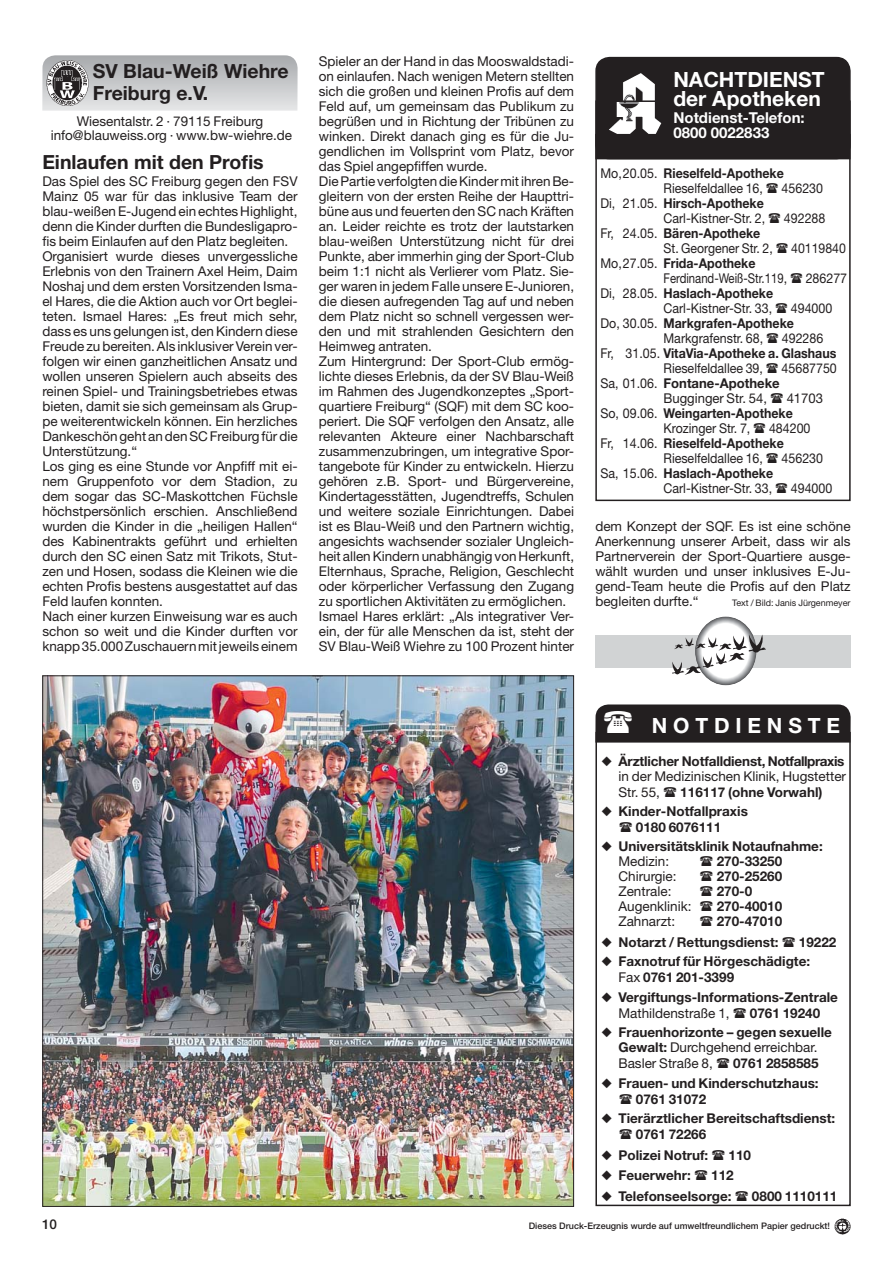
<style>
.page{position:relative;width:893px;height:1263px;background:#fff}
.page>*{position:absolute;margin:0;border:0;box-sizing:border-box;transform-origin:0 0}
.t1{font:700 21px/19.5px "Helvetica Neue";color:#fff}
.t2{font:700 19.5px/22.5px "Helvetica Neue";color:#231f20}
.t3{font:700 15px/15px "Helvetica Neue";color:#fff}
.t4{font:13.5px/15px "Helvetica Neue";color:#231f20}
.t5{font:700 13.5px/16.2px "Helvetica Neue";color:#231f20}
.t6{font:13.5px/15px "Helvetica Neue";color:#231f20;scale:.92 1}
.t7{font:700 13.5px "Helvetica Neue";color:#231f20;scale:.92 1}
.t8{font:13.5px "Helvetica Neue";color:#231f20;scale:.91 1}
.t9{font:500 13.5px "Helvetica Neue";color:#231f20}
.t10{font:500 9px "Helvetica Neue";color:#231f20}
.t11{font:9px "Helvetica Neue";color:#231f20}
.s1{font-weight:700}
.s2{font-weight:400}
</style>
<div class="page">
<img style="left:834px;top:1218px;width:17px;height:17px">
<div style="left:595px;top:732px;width:255px;height:474px;border:2px solid #231f20"></div>
<div style="left:596px;top:58px;width:253px;height:101px;background:#231f20;border-radius:14px"></div>
<div style="left:595px;top:57px;width:255px;height:102px;border:2px solid #231f20;border-radius:14px"></div>
<img style="left:652px;top:83px;width:9px;height:51px">
<div style="left:595px;top:100px;width:255px;height:401px;border:2px solid #231f20"></div>
<div style="left:596px;top:135px;width:253px;height:24px;background:#231f20"></div>
<svg style="left:42px;top:55px;width:255px;height:56px;background:#c7c9cb"></svg>
<img style="left:45px;top:60px;width:45px;height:46px">
<img style="left:44px;top:677px;width:528px;height:528px">
<div style="left:595px;top:635px;width:255px;height:33px;background:#d1d3d4"></div>
<svg style="left:695px;top:617px;width:60px;height:68px"></svg>
<svg style="left:696px;top:618px;width:58px;height:66px"></svg>
<svg style="left:697px;top:619px;width:56px;height:64px"></svg>
<div style="left:702px;top:623px;width:47px;height:55px;background:#fff;border-radius:50%"></div>
<svg style="left:672px;top:634px;width:94px;height:41px"></svg>
<div style="left:595px;top:705px;width:255px;height:38px;background:#231f20"></div>
<h2 class="t2" style="left:93px;top:61px;width:197px">SV Blau-Weiß Wiehre<br>Freiburg e.V.</h2>
<p class="t4" style="left:51px;top:115px;width:243px;line-height:14.2px;text-align:center">Wiesentalstr. 2 · 79115 Freiburg info@blauweiss.org · www.bw-wiehre.de</p>
<h2 class="t2" style="left:42px;top:152px;width:223px">Einlaufen mit den Profis</h2>
<p class="t4" style="left:42px;top:175px;width:257px">Das Spiel des SC Freiburg gegen den FSV Mainz 05 war für das inklusive Team der blau-weißen E-Jugend ein echtes Highlight, denn die Kinder durften die Bundesligapro&shy;fis beim Einlaufen auf den Platz begleiten.<br>Organisiert wurde dieses unvergessliche Erlebnis von den Trainern Axel Heim, Daim Noshaj und dem ersten Vorsitzenden Isma&shy;el Hares, die die Aktion auch vor Ort beglei&shy;teten. Ismael Hares: „Es freut mich sehr, dass es uns gelungen ist, den Kindern diese Freude zu bereiten. Als inklusiver Verein ver&shy;folgen wir einen ganzheitlichen Ansatz und wollen unseren Spielern auch abseits des reinen Spiel- und Trainingsbetriebes etwas bieten, damit sie sich gemeinsam als Grup&shy;pe weiterentwickeln können. Ein herzliches Dankeschön geht an den SC Freiburg für die Unterstützung.“<br>Los ging es eine Stunde vor Anpfiff mit ei&shy;nem Gruppenfoto vor dem Stadion, zu dem sogar das SC-Maskottchen Füchsle höchstpersönlich erschien. Anschließend wurden die Kinder in die „heiligen Hallen“ des Kabinentrakts geführt und erhielten durch den SC einen Satz mit Trikots, Stut&shy;zen und Hosen, sodass die Kleinen wie die echten Profis bestens ausgestattet auf das Feld laufen konnten.<br>Nach einer kurzen Einweisung war es auch schon so weit und die Kinder durften vor knapp 35.000 Zuschauern mit jeweils einem</p>
<p class="t4" style="left:319px;top:55px;width:257px">Spieler an der Hand in das Mooswaldstadi&shy;on einlaufen. Nach wenigen Metern stellten sich die großen und kleinen Profis auf dem Feld auf, um gemeinsam das Publikum zu begrüßen und in Richtung der Tribünen zu winken. Direkt danach ging es für die Ju&shy;gendlichen im Vollsprint vom Platz, bevor das Spiel angepfiffen wurde.<br>Die Partie verfolgten die Kinder mit ihren Be&shy;gleitern von der ersten Reihe der Haupttri&shy;büne aus und feuerten den SC nach Kräften an. Leider reichte es trotz der lautstarken blau-weißen Unterstützung nicht für drei Punkte, aber immerhin ging der Sport-Club beim 1:1 nicht als Verlierer vom Platz. Sie&shy;ger waren in jedem Falle unsere E-Junioren, die diesen aufregenden Tag auf und neben dem Platz nicht so schnell vergessen wer&shy;den und mit strahlenden Gesichtern den Heimweg antraten.<br>Zum Hintergrund: Der Sport-Club ermög&shy;lichte dieses Erlebnis, da der SV Blau-Weiß im Rahmen des Jugendkonzeptes „Sport&shy;quartiere Freiburg“ (SQF) mit dem SC koo&shy;periert. Die SQF verfolgen den Ansatz, alle relevanten Akteure einer Nachbarschaft zusammenzubringen, um integrative Spor&shy;tangebote für Kinder zu entwickeln. Hierzu gehören z.B. Sport- und Bürgervereine, Kindertagesstätten, Jugendtreffs, Schulen und weitere soziale Einrichtungen. Dabei ist es Blau-Weiß und den Partnern wichtig, angesichts wachsender sozialer Ungleich&shy;heit allen Kindern unabhängig von Herkunft, Elternhaus, Sprache, Religion, Geschlecht oder körperlicher Verfassung den Zugang zu sportlichen Aktivitäten zu ermöglichen.<br>Ismael Hares erklärt: „Als integrativer Ver&shy;ein, der für alle Menschen da ist, steht der SV Blau-Weiß Wiehre zu 100 Prozent hinter</p>
<h1 class="t1" style="left:673px;top:71px;width:153px">NACHTDIENST der Apotheken</h1>
<p class="t3" style="left:673px;top:112px;width:133px">Notdienst-Telefon:<br>0800 0022833</p>
<p class="t6" style="left:663px;top:167px;width:132px;text-indent:-63px">Mo, 20.05. <span class="s1">Rieselfeld-Apotheke<br></span>Rieselfeldallee 16,</p>
<p class="t6" style="left:781px;top:182px;width:47px">456230</p>
<p class="t6" style="left:600px;top:197px;width:181px;text-align:right">Di, 21.05. <span class="s1">Hirsch-Apotheke<br></span>Carl-Kistner-Str. 2,</p>
<p class="t6" style="left:663px;top:227px;width:120px;text-indent:-63px">Fr, 24.05. <span class="s1">Bären-Apotheke<br></span>St. Georgener Str. 2,</p>
<p class="t6" style="left:784px;top:212px;width:47px">492288</p>
<p class="t8" style="left:791px;top:243px;width:62px">40119840</p>
<p class="t6" style="left:663px;top:257px;width:136px;text-indent:-63px">Mo, 27.05. <span class="s1">Frida-Apotheke<br></span>Ferdinand-Weiß-Str.119,</p>
<p class="t6" style="left:805px;top:272px;width:47px">286277</p>
<p class="t6" style="left:600px;top:287px;width:189px;text-align:right">Di, 28.05. <span class="s1">Haslach-Apotheke<br></span>Carl-Kistner-Str. 33,</p>
<p class="t6" style="left:790px;top:302px;width:47px">494000</p>
<p class="t7" style="left:600px;top:318px;width:212px"><span class="s2">Do, 30.05.</span> Markgrafen-Apotheke</p>
<p class="t6" style="left:663px;top:332px;width:110px">Markgrafenstr. 68,</p>
<p class="t6" style="left:781px;top:332px;width:47px">492286</p>
<p class="t7" style="left:600px;top:348px;width:258px"><span class="s2">Fr, 31.05.</span> VitaVia-Apotheke a. Glashaus</p>
<p class="t6" style="left:663px;top:362px;width:110px">Rieselfeldallee 39,</p>
<p class="t6" style="left:781px;top:362px;width:62px">45687750</p>
<p class="t6" style="left:663px;top:377px;width:128px;text-indent:-63px">Sa, 01.06. <span class="s1">Fontane-Apotheke<br></span>Bugginger Str. 54,</p>
<p class="t4" style="left:786px;top:392px;width:38px">41703</p>
<p class="t7" style="left:600px;top:408px;width:210px"><span class="s2">So, 09.06.</span> Weingarten-Apotheke</p>
<p class="t6" style="left:663px;top:422px;width:96px">Krozinger Str. 7,</p>
<p class="t6" style="left:769px;top:422px;width:47px">484200</p>
<p class="t7" style="left:600px;top:438px;width:201px"><span class="s2">Fr, 14.06.</span> Rieselfeld-Apotheke</p>
<p class="t6" style="left:663px;top:452px;width:110px">Rieselfeldallee 16,</p>
<p class="t6" style="left:781px;top:452px;width:47px">456230</p>
<p class="t6" style="left:600px;top:467px;width:189px;text-align:right">Sa, 15.06. <span class="s1">Haslach-Apotheke<br></span>Carl-Kistner-Str. 33,</p>
<p class="t6" style="left:790px;top:482px;width:47px">494000</p>
<p class="t4" style="left:595px;top:520px;width:257px;text-align:justify">dem Konzept der SQF. Es ist eine schöne Anerkennung unserer Arbeit, dass wir als Partnerverein der Sport-Quartiere ausge&shy;wählt wurden und unser inklusives E-Ju&shy;gend-Team heute die Profis auf den Platz begleiten durfte.“</p>
<p class="t11" style="left:732px;top:599px;width:120px">Text / Bild: Janis Jürgenmeyer</p>
<h1 class="t1" style="left:651px;top:717px;width:190px">N O T D I E N S T E</h1>
<p class="t4" style="left:618px;top:754px;width:229px;line-height:15.6px;text-indent:-17px">◆ <span class="s1">Ärztlicher Notfalldienst, Notfallpraxis </span>in der Medizinischen Klinik, Hugstetter<br>Str. 55,</p>
<p class="t5" style="left:680px;top:785px;width:144px">116117 (ohne Vorwahl)</p>
<p class="t5" style="left:601px;top:804px;width:148px;text-align:center">◆ Kinder-Notfallpraxis<br>0180 6076111</p>
<p class="t5" style="left:618px;top:840px;width:206px;line-height:15px;text-indent:-17px">◆ Universitätsklinik Notaufnahme:<br><span class="s2">Medizin:</span></p>
<p class="t5" style="left:716px;top:855px;width:67px">270-33250</p>
<p class="t4" style="left:618px;top:870px;width:60px">Chirurgie:</p>
<p class="t5" style="left:716px;top:870px;width:67px">270-25260</p>
<p class="t4" style="left:618px;top:885px;width:55px">Zentrale:</p>
<p class="t5" style="left:716px;top:885px;width:37px">270-0</p>
<p class="t4" style="left:618px;top:900px;width:75px">Augenklinik:</p>
<p class="t5" style="left:716px;top:900px;width:67px">270-40010</p>
<p class="t4" style="left:618px;top:915px;width:58px">Zahnarzt:</p>
<p class="t5" style="left:716px;top:915px;width:67px">270-47010</p>
<p class="t5" style="left:601px;top:935px;width:179px">◆ Notarzt / Rettungsdienst:</p>
<p class="t5" style="left:799px;top:935px;width:39px">19222</p>
<p class="t5" style="left:618px;top:955px;width:193px;text-indent:-17px">◆ Faxnotruf für Hörgeschädigte:<br><span class="s2">Fax</span> 0761 201-3399</p>
<p class="t5" style="left:618px;top:990px;width:221px;text-indent:-17px">◆ Vergiftungs-Informations-Zentrale<br><span class="s2">Mathildenstraße 1,</span></p>
<p class="t5" style="left:749px;top:1006px;width:72px">0761 19240</p>
<p class="t5" style="left:618px;top:1026px;width:215px;line-height:15.6px;text-indent:-17px">◆ Frauenhorizonte – gegen sexuelle<br>Gewalt: <span class="s2">Durchgehend erreichbar.<br>Basler Straße 8,</span></p>
<p class="t5" style="left:733px;top:1057px;width:87px">0761 2858585</p>
<p class="t5" style="left:636px;top:1076px;width:184px;text-indent:-34px">◆ Frauen- und Kinderschutzhaus:<br>0761 31072</p>
<p class="t5" style="left:636px;top:1111px;width:201px;text-indent:-34px">◆ Tierärztlicher Bereitschaftsdienst:<br>0761 72266</p>
<p class="t5" style="left:601px;top:1148px;width:108px">◆ Polizei Notruf:</p>
<p class="t5" style="left:728px;top:1148px;width:24px">110</p>
<p class="t5" style="left:601px;top:1169px;width:91px">◆ Feuerwehr:</p>
<p class="t5" style="left:711px;top:1169px;width:24px">112</p>
<p class="t5" style="left:601px;top:1189px;width:132px">◆ Telefonseelsorge:</p>
<p class="t5" style="left:752px;top:1189px;width:87px">0800 1110111</p>
<p class="t9" style="left:42px;top:1220px;width:17px">10</p>
<p class="t10" style="left:528px;top:1222px;width:303px">Dieses Druck-Erzeugnis wurde auf umweltfreundlichem Papier gedruckt!</p>
</div>
